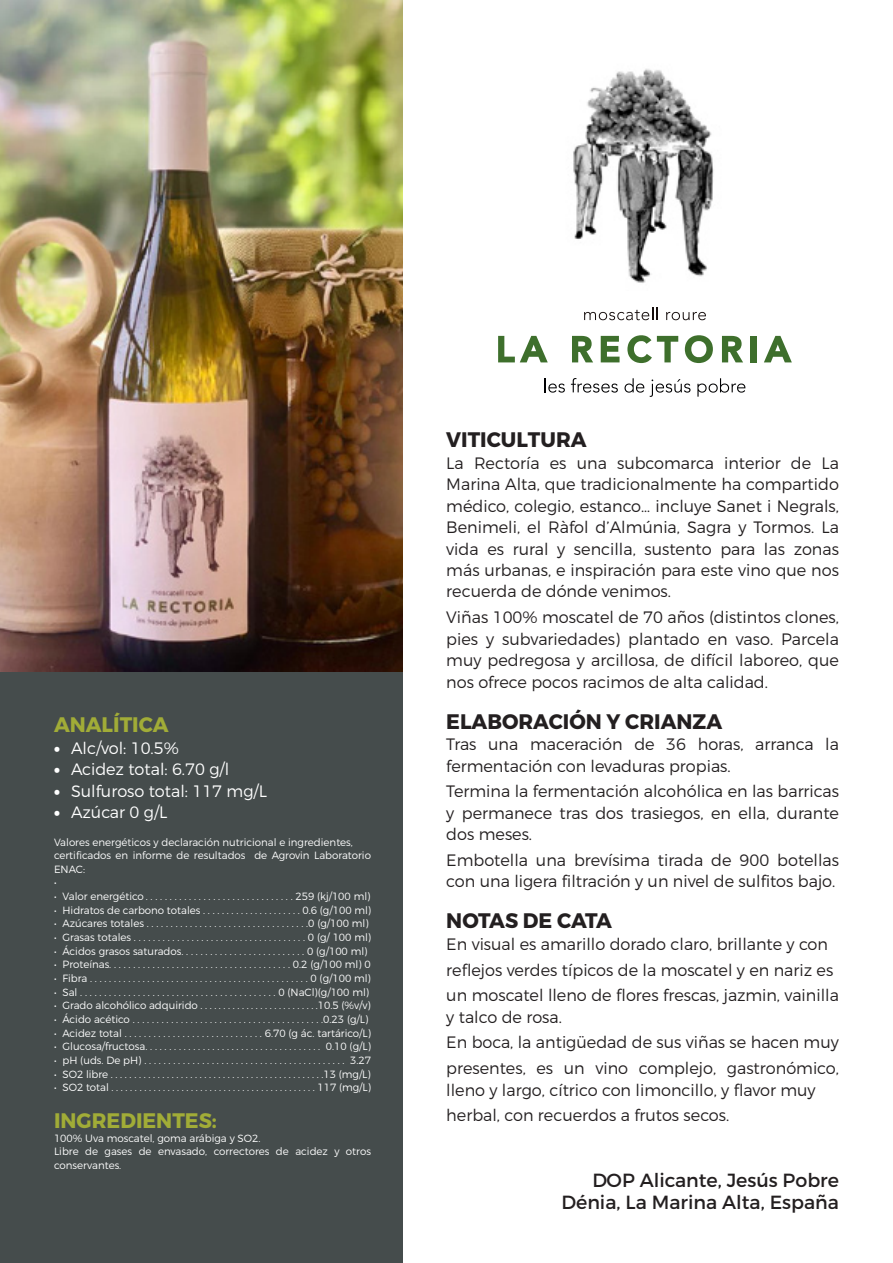
<style>
.page{position:relative;width:893px;height:1263px;background:#fff}
.page>*{position:absolute;margin:0;border:0;box-sizing:border-box;transform-origin:0 0}
.Títol{font:700 21px "Montserrat";color:#231f20}
.TÍTOL_ANALÍTICA{font:700 21px "Montserrat";color:#a1ac37}
.Títol-2{font:700 21px "Montserrat";color:#a1ac37}
.t1{font:19.05px/22.2px "Montserrat";color:#231f20;text-align:right}
.Bodicopy{font:300 16.5px/21.5px "Montserrat";color:#231f20}
.t2{font:300 16.5px "Montserrat";color:#fff}
.ValorsGuais{font:300 10.5px/13.6px "Montserrat";color:#fff}
.s1{font-weight:900}
</style>
<div class="page">
<div style="left:0;top:651px;width:402px;height:612px;background:#454c4c"></div>
<img style="left:0;top:0;width:402px;height:672px">
<svg style="left:498px;top:336px;width:50px;height:26px"></svg>
<svg style="left:572px;top:336px;width:21px;height:26px"></svg>
<svg style="left:601px;top:336px;width:19px;height:26px"></svg>
<svg style="left:627px;top:335px;width:51px;height:28px"></svg>
<svg style="left:685px;top:335px;width:28px;height:28px"></svg>
<svg style="left:722px;top:336px;width:21px;height:26px"></svg>
<div style="left:751px;top:336px;width:6px;height:26px;background:#3e6f2c"></div>
<svg style="left:764px;top:336px;width:28px;height:26px"></svg>
<svg style="left:584px;top:307px;width:74px;height:13px"></svg>
<svg style="left:666px;top:312px;width:40px;height:8px"></svg>
<svg style="left:545px;top:378px;width:20px;height:15px"></svg>
<svg style="left:571px;top:378px;width:47px;height:15px"></svg>
<svg style="left:624px;top:378px;width:20px;height:15px"></svg>
<svg style="left:650px;top:379px;width:40px;height:18px"></svg>
<svg style="left:697px;top:378px;width:48px;height:19px"></svg>
<img style="left:573px;top:68px;width:141px;height:215px">
<p class="Títol-2" style="left:54px;top:712px;width:116px">ANALÍTICA</p>
<p class="t2" style="left:54px;top:738px;width:126px"><span class="s1">•</span> Alc/vol: 10.5%</p>
<p class="t2" style="left:54px;top:759px;width:177px"><span class="s1">•</span> Acidez total: 6.70 g/l</p>
<p class="t2" style="left:54px;top:781px;width:214px"><span class="s1">•</span> Sulfuroso total: 117 mg/L</p>
<p class="t2" style="left:54px;top:802px;width:115px"><span class="s1">•</span> Azúcar 0 g/L</p>
<p class="ValorsGuais" style="left:54px;top:835px;width:300px">Valores energéticos y declaración nutricional e ingredientes,</p>
<p class="ValorsGuais" style="left:54px;top:848px;width:318px">certificados en informe de resultados de Agrovin Laboratorio<br>ENAC:</p>
<p class="ValorsGuais" style="left:54px;top:876px;width:4px">•</p>
<p class="ValorsGuais" style="left:54px;top:889px;width:93px">• Valor energético ...............................</p>
<p class="ValorsGuais" style="left:295px;top:889px;width:77px">259 (kj/100 ml)</p>
<p class="ValorsGuais" style="left:54px;top:903px;width:319px">• Hidratos de carbono totales . . . . . . . . . . . . . . . . . . . . . 0.6 (g/100 ml)</p>
<p class="ValorsGuais" style="left:54px;top:917px;width:316px">• Azúcares totales . . . . . . . . . . . . . . . . . . . . . . . . . . . . . . . . . .0 (g/100 ml)</p>
<p class="ValorsGuais" style="left:54px;top:930px;width:319px">• Grasas totales . . . . . . . . . . . . . . . . . . . . . . . . . . . . . . . . . . . . 0 (g/ 100 ml)</p>
<p class="ValorsGuais" style="left:54px;top:944px;width:315px">• Ácidos grasos saturados. . . . . . . . . . . . . . . . . . . . . . . . . . 0 (g/100 ml)</p>
<p class="ValorsGuais" style="left:54px;top:958px;width:318px">• Proteínas. . . . . . . . . . . . . . . . . . . . . . . . . . . . . . . . . . . . . . 0.2 (g/100 ml) 0</p>
<p class="ValorsGuais" style="left:54px;top:971px;width:318px">• Fibra . . . . . . . . . . . . . . . . . . . . . . . . . . . . . . . . . . . . . . . . . . . . . . 0 (g/100 ml)</p>
<p class="ValorsGuais" style="left:54px;top:985px;width:317px">• Sal . . . . . . . . . . . . . . . . . . . . . . . . . . . . . . . . . . . . . . . . . 0 (NaCl)(g/100 ml)</p>
<p class="ValorsGuais" style="left:54px;top:998px;width:318px">• Grado alcohólico adquirido . . . . . . . . . . . . . . . . . . . . . . . . . .10.5 (%v/v)</p>
<p class="ValorsGuais" style="left:54px;top:1012px;width:316px">• Ácido acético . . . . . . . . . . . . . . . . . . . . . . . . . . . . . . . . . . . . . . . .0.23 (g/L)</p>
<p class="ValorsGuais" style="left:54px;top:1026px;width:318px">• Acidez total . . . . . . . . . . . . . . . . . . . . . . . . . . . . . 6.70 (g ác. tartárico/L)</p>
<p class="ValorsGuais" style="left:54px;top:1039px;width:318px">• Glucosa/fructosa. . . . . . . . . . . . . . . . . . . . . . . . . . . . . . . . . . . . . 0.10 (g/L)</p>
<p class="ValorsGuais" style="left:54px;top:1053px;width:319px">• pH (uds. De pH) . . . . . . . . . . . . . . . . . . . . . . . . . . . . . . . . . . . . . . . . . . 3.27</p>
<p class="ValorsGuais" style="left:54px;top:1067px;width:318px">• SO2 libre . . . . . . . . . . . . . . . . . . . . . . . . . . . . . . . . . . . . . . . . . . . . . .13 (mg/L)</p>
<p class="ValorsGuais" style="left:54px;top:1080px;width:319px">• SO2 total . . . . . . . . . . . . . . . . . . . . . . . . . . . . . . . . . . . . . . . . . . . . 117 (mg/L)</p>
<p class="TÍTOL_ANALÍTICA" style="left:54px;top:1107px;width:164px">INGREDIENTES:</p>
<p class="ValorsGuais" style="left:54px;top:1131px;width:208px">100% Uva moscatel, goma arábiga y SO2.</p>
<p class="ValorsGuais" style="left:54px;top:1145px;width:318px">Libre de gases de envasado, correctores de acidez y otros conservantes.</p>
<p class="Títol" style="left:446px;top:427px;width:142px">VITICULTURA</p>
<p class="Bodicopy" style="left:446px;top:452px;width:394px;text-align:justify">La Rectoría es una subcomarca interior de La Marina Alta, que tradicionalmente ha compartido médico, colegio, estanco… incluye Sanet i Negrals, Benimeli, el Ràfol d’Almúnia, Sagra y Tormos. La vida es rural y sencilla, sustento para las zonas más urbanas, e inspiración para este vino que nos recuerda de dónde venimos.</p>
<p class="Bodicopy" style="left:446px;top:606px;width:394px;text-align:justify">Viñas 100% moscatel de 70 años (distintos clones, pies y subvariedades) plantado en vaso. Parcela muy pedregosa y arcillosa, de difícil laboreo, que nos ofrece pocos racimos de alta calidad.</p>
<p class="Títol" style="left:446px;top:708px;width:277px">ELABORACIÓN Y CRIANZA</p>
<p class="Bodicopy" style="left:446px;top:733px;width:394px">Tras una maceración de 36 horas, arranca la fermentación con levaduras propias.</p>
<p class="Bodicopy" style="left:446px;top:780px;width:394px;text-align:justify">Termina la fermentación alcohólica en las barricas y permanece tras dos trasiegos, en ella, durante dos meses.</p>
<p class="Bodicopy" style="left:446px;top:849px;width:394px">Embotella una brevísima tirada de 900 botellas con una ligera filtración y un nivel de sulfitos bajo.</p>
<p class="Títol" style="left:446px;top:908px;width:167px">NOTAS DE CATA</p>
<p class="Bodicopy" style="left:446px;top:933px;width:383px">En visual es amarillo dorado claro, brillante y con</p>
<p class="Bodicopy" style="left:446px;top:959px;width:389px">reflejos verdes típicos de la moscatel y en nariz es</p>
<p class="Bodicopy" style="left:446px;top:984px;width:394px">un moscatel lleno de flores frescas, jazmin, vainilla y talco de rosa.</p>
<p class="Bodicopy" style="left:446px;top:1031px;width:394px">En boca, la antigüedad de sus viñas se hacen muy</p>
<p class="Bodicopy" style="left:446px;top:1057px;width:394px">presentes, es un vino complejo, gastronómico, lleno y largo, cítrico con limoncillo, y flavor muy</p>
<p class="Bodicopy" style="left:446px;top:1104px;width:285px">herbal, con recuerdos a frutos secos.</p>
<p class="t1" style="left:561px;top:1169px;width:279px">DOP Alicante, Jesús Pobre<br>Dénia, La Marina Alta, España</p>
</div>
